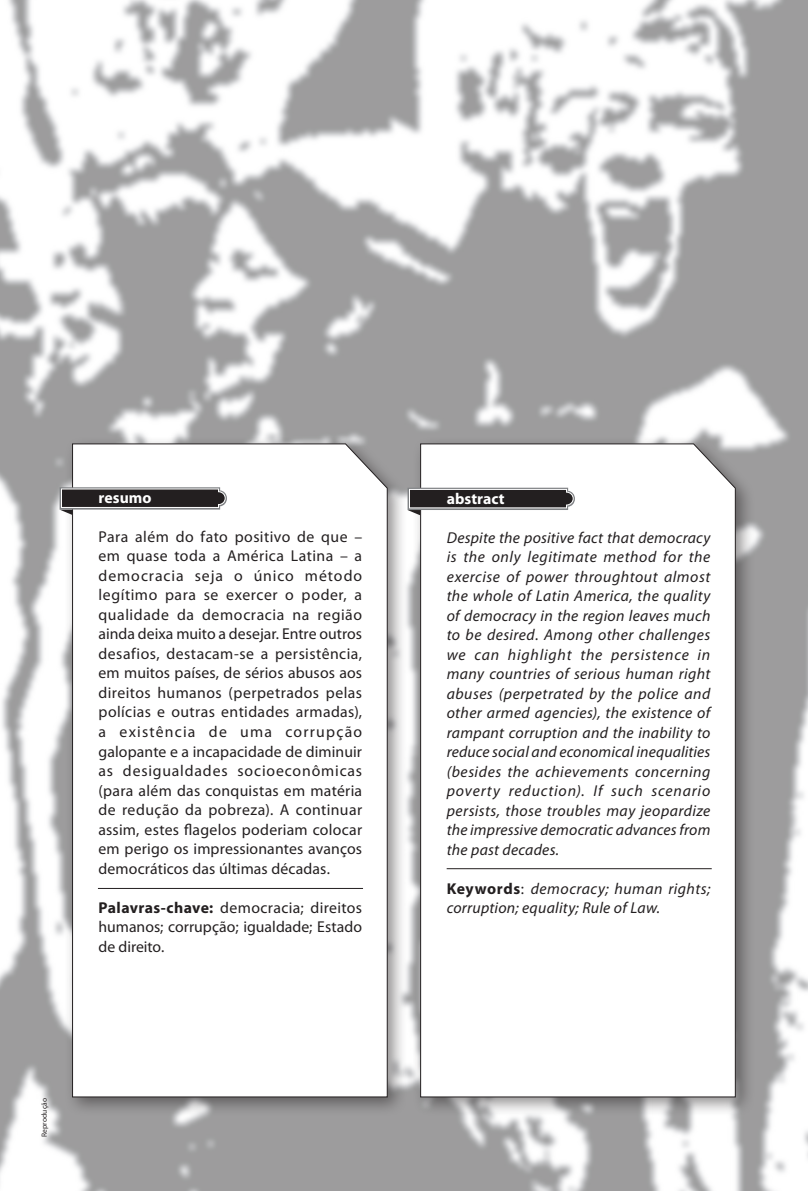
<style>
.page{position:relative;width:808px;height:1191px;background:#fff}
.page>*{position:absolute;margin:0;border:0;box-sizing:border-box;transform-origin:0 0}
.t1{font:15.75px/19.5px "Myriad Pro";letter-spacing:.005em;color:#231f20;text-align:justify}
.t2{font:italic 15.75px/19.5px "Myriad Pro";letter-spacing:.015em;color:#231f20;text-align:justify}
.t3{font:700 15.75px "Myriad Pro";letter-spacing:.005em;color:#fff}
.t4{font:7.5px "Myriad Pro";letter-spacing:.02em;color:#231f20}
.s1{font-weight:700}
.s2{font-weight:700;font-style:normal}
.s3{font-style:normal}
</style>
<div class="page">
<img style="left:0;top:0;width:808px;height:1191px">
<div style="left:64px;top:435px;width:343px;height:682px;background:#231f20;opacity:.5"></div>
<svg style="left:72px;top:443px;width:316px;height:654px"></svg>
<div style="left:412px;top:435px;width:343px;height:682px;background:#231f20;opacity:.5"></div>
<svg style="left:420px;top:443px;width:316px;height:654px"></svg>
<svg style="left:60px;top:487px;width:167px;height:28px"></svg>
<svg style="left:408px;top:488px;width:167px;height:27px"></svg>
<hr style="left:98px;top:888px;width:265px;height:1px;background:#231f20">
<hr style="left:447px;top:868px;width:265px;height:1px;background:#231f20">
<p class="t3" style="left:98px;top:487px;width:55px">resumo</p>
<p class="t1" style="left:98px;top:526px;width:265px">Para além do fato positivo de que – em quase toda a América Latina – a democracia seja o único método legítimo para se exercer o poder, a qualidade da democracia na região ainda deixa muito a desejar. Entre outros desafios, destacam-se a persistência, em muitos países, de sérios abusos aos direitos humanos (perpetrados pelas polícias e outras entidades armadas), a existência de uma corrupção galopante e a incapacidade de diminuir as desigualdades socioeconômicas (para além das conquistas em matéria de redução da pobreza). A continuar assim, estes flagelos poderiam colocar em perigo os impressionantes avanços democráticos das últimas décadas.</p>
<p class="t1" style="left:98px;top:897px;width:265px"><span class="s1">Palavras-chave:</span> democracia; direitos humanos; corrupção; igualdade; Estado de direito.</p>
<p class="t4" style="left:40px;top:1137px;width:41px;rotate:-90deg">Reprodução</p>
<p class="t3" style="left:447px;top:488px;width:59px">abstract</p>
<p class="t2" style="left:447px;top:527px;width:265px">Despite the positive fact that democracy is the only legitimate method for the exercise of power throughtout almost the whole of Latin America, the quality of democracy in the region leaves much to be desired. Among other challenges we can highlight the persistence in many countries of serious human right abuses (perpetrated by the police and other armed agencies), the existence of rampant corruption and the inability to reduce social and economical inequalities (besides the achievements concerning poverty reduction). If such scenario persists, those troubles may jeopardize the impressive democratic advances from the past decades.</p>
<p class="t2" style="left:447px;top:878px;width:265px"><span class="s2">Keywords</span><span class="s3">:</span> democracy; human rights; corruption; equality; Rule of Law.</p>
</div>
